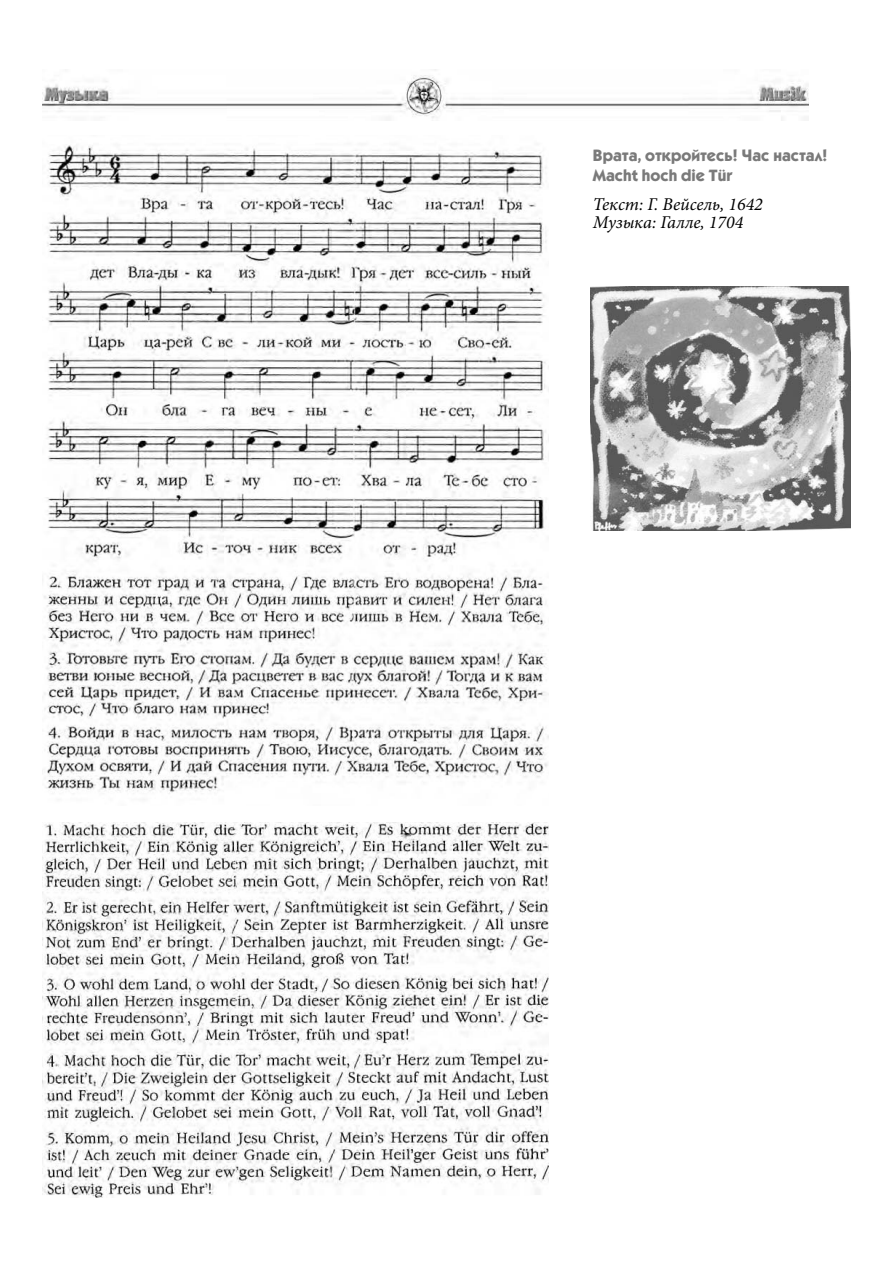
<style>
.page{position:relative;width:893px;height:1263px;background:#fff}
.page>*{position:absolute;margin:0;border:0;box-sizing:border-box;transform-origin:0 0}
.t1{font:italic 18px/18px "Minion Pro";color:#000}
.t2{font:700 16.5px "Kabel C";color:#7a7a7a}
.t3{font:700 16.5px "Kabel E";color:#7a7a7a}
</style>
<div class="page">
<img style="left:42px;top:75px;width:766px;height:45px">
<img style="left:590px;top:286px;width:260px;height:245px">
<img style="left:42px;top:822px;width:506px;height:374px">
<img style="left:42px;top:145px;width:506px;height:649px">
<p class="t2" style="left:592px;top:149px;width:236px">Врата, откройтесь! Час настал!</p>
<p class="t3" style="left:592px;top:165px;width:141px">Macht hoch die Tür</p>
<p class="t1" style="left:592px;top:194px;width:171px">Текст: Г. Вейсель, 1642<br>Музыка: Галле, 1704</p>
</div>
